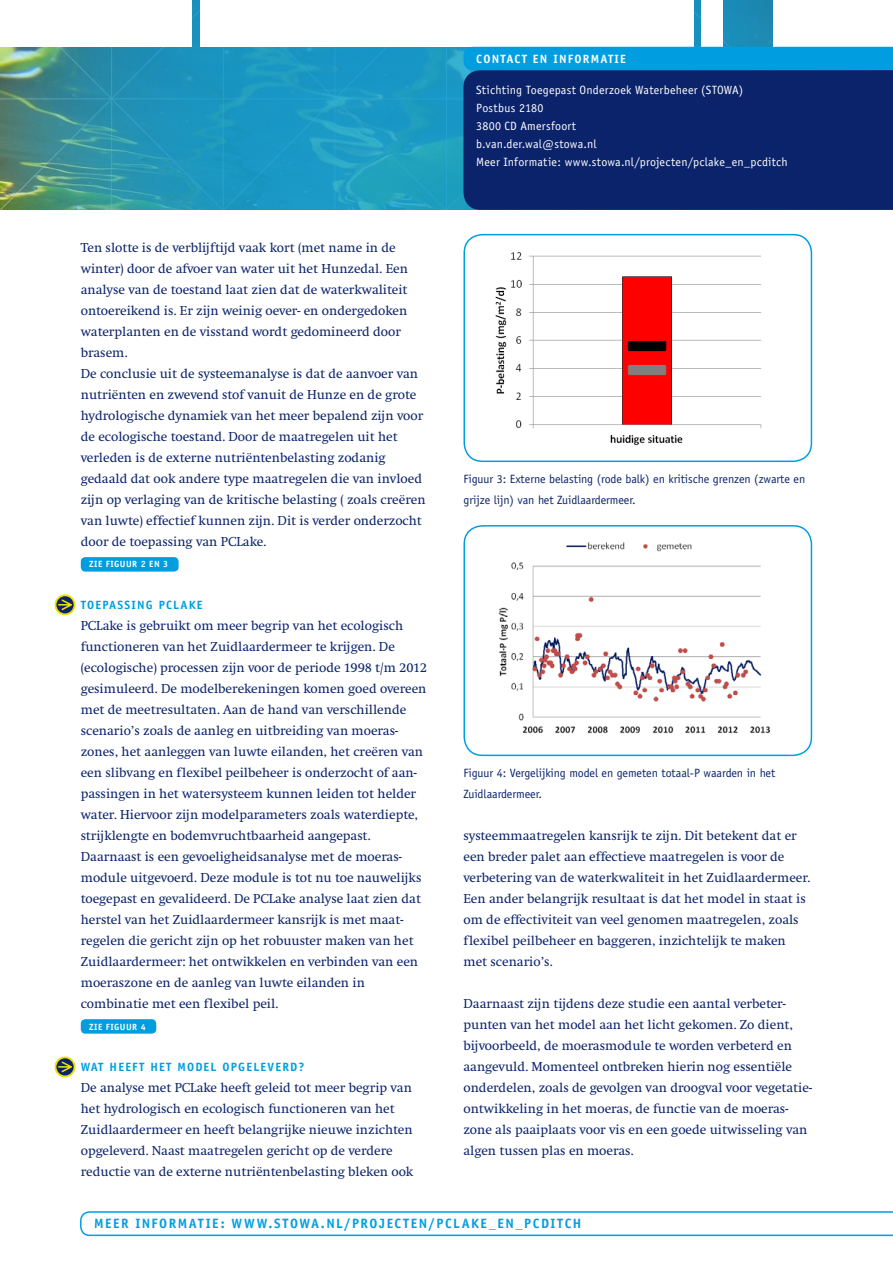
<style>
.page{position:relative;width:893px;height:1263px;background:#fff}
.page>*{position:absolute;margin:0;border:0;box-sizing:border-box;transform-origin:0 0}
.t1{font:13.5px/21px "Swift";letter-spacing:-.005em;color:#0b236b}
.t2{font:700 13.5px "Officina Sans";letter-spacing:.11em;color:#009ee0}
.t3{font:12px/21px "Officina Sans";letter-spacing:-.005em;color:#0b236b}
.t4{font:12px/18px "Officina Sans";letter-spacing:.015em;color:#fff}
.t5{font:700 12px "Officina Sans";letter-spacing:.1em;color:#009ee0}
.t6{font:700 12px "Officina Sans";letter-spacing:.1em;color:#fff}
.t7{font:700 9px "Officina Sans";letter-spacing:.05em;color:#fff}
</style>
<div class="page">
<hr style="left:0;top:210px;width:893px;height:1px;background:#eceded">
<svg style="left:0;top:0;width:774px;height:210px;background:#2896b3"></svg>
<div style="left:200px;top:0;width:493px;height:47px;background:#fff"></div>
<div style="left:702px;top:0;width:21px;height:47px;background:#fff"></div>
<div style="left:0;top:0;width:191px;height:47px;background:#fff"></div>
<div style="left:463px;top:70px;width:430px;height:140px;background:#0b236b"></div>
<div style="left:463px;top:47px;width:430px;height:23px;background:#009ee0"></div>
<svg style="left:80px;top:1211px;width:813px;height:26px"></svg>
<div style="left:81px;top:557px;width:98px;height:15px;background:#009ee0;border-radius:4px"></div>
<div style="left:81px;top:1019px;width:75px;height:15px;background:#009ee0;border-radius:4px"></div>
<svg style="left:55px;top:594px;width:20px;height:21px"></svg>
<svg style="left:55px;top:1056px;width:20px;height:21px"></svg>
<img style="left:495px;top:252px;width:267px;height:194px">
<div style="left:463px;top:234px;width:349px;height:228px;border:2px solid #009ee0;border-radius:18px"></div>
<img style="left:498px;top:542px;width:273px;height:192px">
<div style="left:463px;top:525px;width:349px;height:231px;border:2px solid #009ee0;border-radius:18px"></div>
<p class="t6" style="left:476px;top:51px;width:151px">CONTACT EN INFORMATIE</p>
<p class="t1" style="left:81px;top:237px;width:346px">Ten slotte is de verblijftijd vaak kort (met name in de winter) door de afvoer van water uit het Hunzedal. Een analyse van de toestand laat zien dat de waterkwaliteit ontoereikend is. Er zijn weinig oever- en ondergedoken waterplanten en de visstand wordt gedomineerd door brasem.<br>De conclusie uit de systeemanalyse is dat de aanvoer van nutriënten en zwevend stof vanuit de Hunze en de grote hydrologische dynamiek van het meer bepalend zijn voor de ecologische toestand. Door de maatregelen uit het verleden is de externe nutriëntenbelasting zodanig gedaald dat ook andere type maatregelen die van invloed zijn op verlaging van de kritische belasting ( zoals creëren van luwte) effectief kunnen zijn. Dit is verder onderzocht door de toepassing van PCLake.</p>
<p class="t7" style="left:89px;top:559px;width:81px">ZIE FIGUUR 2 EN 3</p>
<p class="t5" style="left:81px;top:597px;width:123px">TO EPASSING PCLAKE</p>
<p class="t1" style="left:81px;top:615px;width:348px">PCLake is gebruikt om meer begrip van het ecologisch functioneren van het Zuidlaardermeer te krijgen. De (ecologische) processen zijn voor de periode 1998 t/m 2012 gesimuleerd. De modelberekeningen komen goed overeen met de meetresultaten. Aan de hand van verschillende scenario’s zoals de aanleg en uitbreiding van moeras&shy;zones, het aanleggen van luwte eilanden, het creëren van een slibvang en flexibel peilbeheer is onderzocht of aan&shy;passingen in het watersysteem kunnen leiden tot helder water. Hiervoor zijn modelparameters zoals waterdiepte, strijklengte en bodemvruchtbaarheid aangepast.<br>Daarnaast is een gevoeligheidsanalyse met de moeras&shy;module uitgevoerd. Deze module is tot nu toe nauwelijks toegepast en gevalideerd. De PCLake analyse laat zien dat herstel van het Zuidlaardermeer kansrijk is met maat&shy;regelen die gericht zijn op het robuuster maken van het Zuidlaardermeer: het ontwikkelen en verbinden van een moeraszone en de aanleg van luwte eilanden in combinatie met een flexibel peil.</p>
<p class="t7" style="left:89px;top:1021px;width:58px">ZIE FIGUUR 4</p>
<p class="t5" style="left:81px;top:1059px;width:225px">WAT HEEFT HET MODEL OPGELEVERD?</p>
<p class="t1" style="left:81px;top:1077px;width:334px">De analyse met PCLake heeft geleid tot meer begrip van het hydrologisch en ecologisch functioneren van het Zuidlaardermeer en heeft belangrijke nieuwe inzichten opgeleverd. Naast maatregelen gericht op de verdere reductie van de externe nutriëntenbelasting bleken ook</p>
<p class="t4" style="left:476px;top:81px;width:313px">Stichting Toegepast Onderzoek Waterbeheer (STOWA)<br>Postbus 2180<br>3800 CD Amersfoort<br>b.van.der.wal@stowa.nl<br>Meer Informatie: www.stowa.nl/projecten/pclake_en_pcditch</p>
<p class="t3" style="left:463px;top:468px;width:343px">Figuur 3: Externe belasting (rode balk) en kritische grenzen (zwarte en grijze lijn) van het Zuidlaardermeer.</p>
<p class="t3" style="left:463px;top:762px;width:313px">Figuur 4: Vergelijking model en gemeten totaal-P waarden in het<br>Zuidlaardermeer.</p>
<p class="t1" style="left:463px;top:825px;width:348px">systeemmaatregelen kansrijk te zijn. Dit betekent dat er een breder palet aan effectieve maatregelen is voor de verbetering van de waterkwaliteit in het Zuidlaardermeer.<br>Een ander belangrijk resultaat is dat het model in staat is om de effectiviteit van veel genomen maatregelen, zoals flexibel peilbeheer en baggeren, inzichtelijk te maken met scenario’s.</p>
<p class="t1" style="left:463px;top:993px;width:350px">Daarnaast zijn tijdens deze studie een aantal verbeter&shy;punten van het model aan het licht gekomen. Zo dient, bijvoorbeeld, de moerasmodule te worden verbeterd en aangevuld. Momenteel ontbreken hierin nog essentiële onderdelen, zoals de gevolgen van droogval voor vegetatie&shy;ontwikkeling in het moeras, de functie van de moeras&shy;zone als paaiplaats voor vis en een goede uitwisseling van algen tussen plas en moeras.</p>
<p class="t2" style="left:94px;top:1215px;width:489px">MEER INFORMATIE: WWW.STOWA.NL/PROJECTEN/PCLAKE_EN_PCDITCH</p>
</div>
